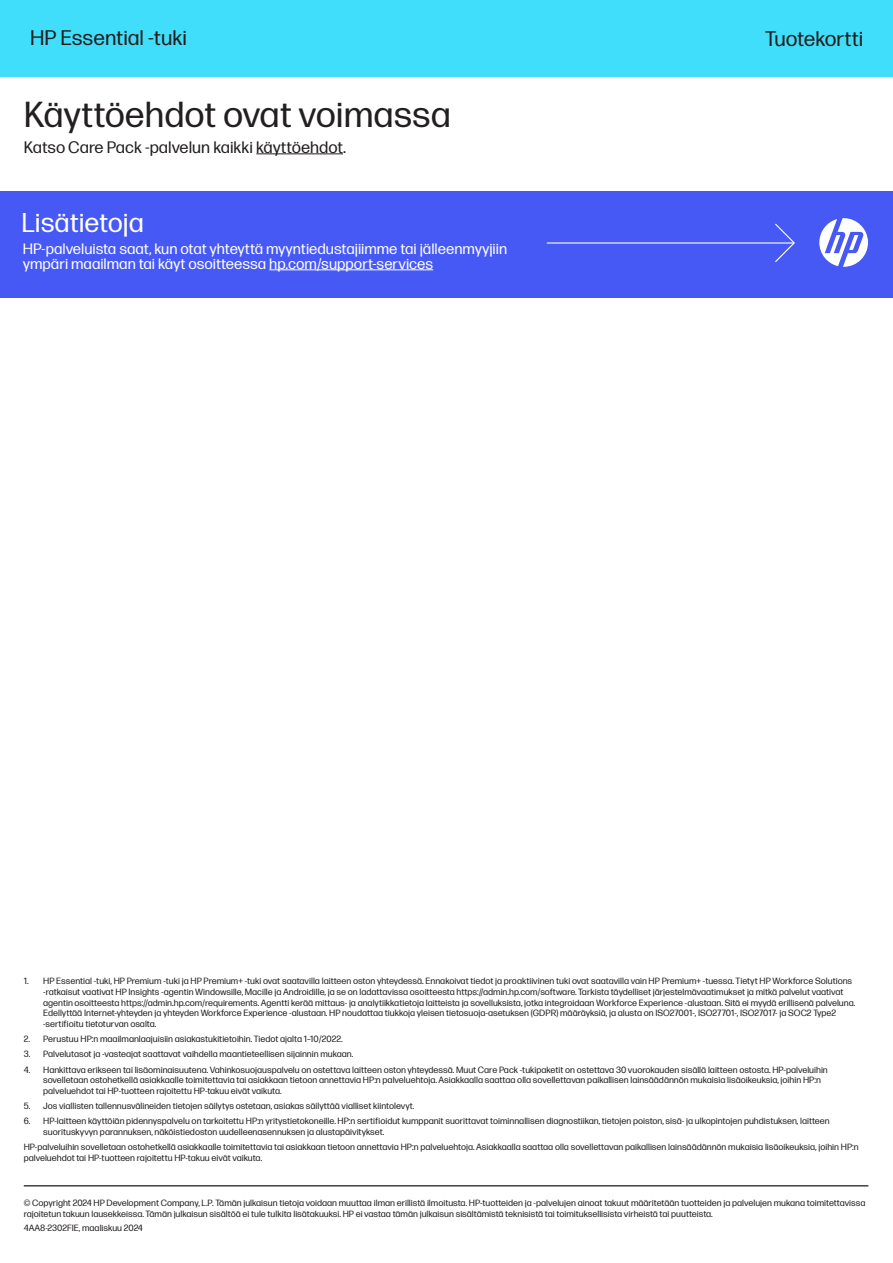
<style>
.page{position:relative;width:893px;height:1263px;background:#fff}
.page>*{position:absolute;margin:0;border:0;box-sizing:border-box;transform-origin:0 0}
.t1{font:36px "Forma DJR Micro";color:#231f20}
.t2{font:27px "Forma DJR Micro";color:#fff}
.t3{font:21px "Forma DJR Micro";color:#231f20}
.t4{font:16.5px "Forma DJR Micro";color:#231f20}
.t5{font:15px/15px "Forma DJR Micro";color:#fff}
.t6{font:9px/10.8px "Forma DJR Micro";color:#231f20}
</style>
<div class="page">
<div style="left:0;top:0;width:893px;height:76px;background:#40defa"></div>
<hr style="left:256px;top:154px;width:87px;height:1px;background:#231f20">
<div style="left:0;top:192px;width:893px;height:106px;background:#4759f5"></div>
<hr style="left:24px;top:1185px;width:844px;height:1px;background:#000">
<hr style="left:547px;top:242px;width:247px;height:2px;background:#fff">
<svg style="left:774px;top:223px;width:21px;height:39px"></svg>
<hr style="left:269px;top:270px;width:164px;height:1px;background:#fff">
<svg style="left:819px;top:218px;width:49px;height:49px"></svg>
<h3 class="t3" style="left:30px;top:23px;width:159px">HP Essential -tuki</h3>
<h3 class="t3" style="left:765px;top:24px;width:100px">Tuotekortti</h3>
<h1 class="t1" style="left:24px;top:88px;width:429px">Käyttöehdot ovat voimassa</h1>
<h3 class="t4" style="left:24px;top:136px;width:324px">Katso Care Pack -palvelun kaikki käyttöehdot.</h3>
<h2 class="t2" style="left:22px;top:203px;width:124px">Lisätietoja</h2>
<h3 class="t5" style="left:23px;top:240px;width:486px">HP-palveluista saat, kun otat yhteyttä myyntiedustajiimme tai jälleenmyyjiin ympäri maailman tai käyt osoitteessa hp.com/support-services</h3>
<p class="t6" style="left:43px;top:975px;width:814px;text-indent:-19px">1. HP Essential -tuki, HP Premium -tuki ja HP Premium+ -tuki ovat saatavilla laitteen oston yhteydessä. Ennakoivat tiedot ja proaktiivinen tuki ovat saatavilla vain HP Premium+ -tuessa. Tietyt HP Workforce Solutions -ratkaisut vaativat HP Insights -agentin Windowsille, Macille ja Androidille, ja se on ladattavissa osoitteesta https://admin.hp.com/software. Tarkista täydelliset järjestelmävaatimukset ja mitkä palvelut vaativat agentin osoitteesta https://admin.hp.com/requirements. Agentti kerää mittaus- ja analytiikkatietoja laitteista ja sovelluksista, jotka integroidaan Workforce Experience -alustaan. Sitä ei myydä erillisenä palveluna.<br>Edellyttää Internet-yhteyden ja yhteyden Workforce Experience -alustaan. HP noudattaa tiukkoja yleisen tietosuoja-asetuksen (GDPR) määräyksiä, ja alusta on ISO27001-, ISO27701-, ISO27017- ja SOC2 Type2 -sertifioitu tietoturvan osalta.</p>
<p class="t6" style="left:24px;top:1033px;width:321px">2. Perustuu HP:n maailmanlaajuisiin asiakastukitietoihin. Tiedot ajalta 1–10/2022.</p>
<p class="t6" style="left:24px;top:1048px;width:331px">3. Palvelutasot ja -vasteajat saattavat vaihdella maantieteellisen sijainnin mukaan.</p>
<p class="t6" style="left:43px;top:1063px;width:786px;text-indent:-19px">4. Hankittava erikseen tai lisäominaisuutena. Vahinkosuojauspalvelu on ostettava laitteen oston yhteydessä. Muut Care Pack -tukipaketit on ostettava 30 vuorokauden sisällä laitteen ostosta. HP-palveluihin sovelletaan ostohetkellä asiakkaalle toimitettavia tai asiakkaan tietoon annettavia HP:n palveluehtoja. Asiakkaalla saattaa olla sovellettavan paikallisen lainsäädännön mukaisia lisäoikeuksia, joihin HP:n palveluehdot tai HP-tuotteen rajoitettu HP-takuu eivät vaikuta.</p>
<p class="t6" style="left:24px;top:1100px;width:392px">5. Jos viallisten tallennusvälineiden tietojen säilytys ostetaan, asiakas säilyttää vialliset kiintolevyt.</p>
<p class="t6" style="left:43px;top:1115px;width:788px;text-indent:-19px">6. HP-laitteen käyttöiän pidennyspalvelu on tarkoitettu HP:n yritystietokoneille. HP:n sertifioidut kumppanit suorittavat toiminnallisen diagnostiikan, tietojen poiston, sisä- ja ulkopintojen puhdistuksen, laitteen suorituskyvyn parannuksen, näköistiedoston uudelleenasennuksen ja alustapäivitykset.</p>
<p class="t6" style="left:24px;top:1141px;width:836px">HP-palveluihin sovelletaan ostohetkellä asiakkaalle toimitettavia tai asiakkaan tietoon annettavia HP:n palveluehtoja. Asiakkaalla saattaa olla sovellettavan paikallisen lainsäädännön mukaisia lisäoikeuksia, joihin HP:n palveluehdot tai HP-tuotteen rajoitettu HP-takuu eivät vaikuta.</p>
<p class="t6" style="left:24px;top:1197px;width:843px">© Copyright 2024 HP Development Company, L.P. Tämän julkaisun tietoja voidaan muuttaa ilman erillistä ilmoitusta. HP-tuotteiden ja -palvelujen ainoat takuut määritetään tuotteiden ja palvelujen mukana toimitettavissa rajoitetun takuun lausekkeissa. Tämän julkaisun sisältöä ei tule tulkita lisätakuuksi. HP ei vastaa tämän julkaisun sisältämistä teknisistä tai toimituksellisista virheistä tai puutteista.</p>
<p class="t6" style="left:24px;top:1222px;width:121px">4AA8-2302FIE, maaliskuu 2024</p>
</div>
